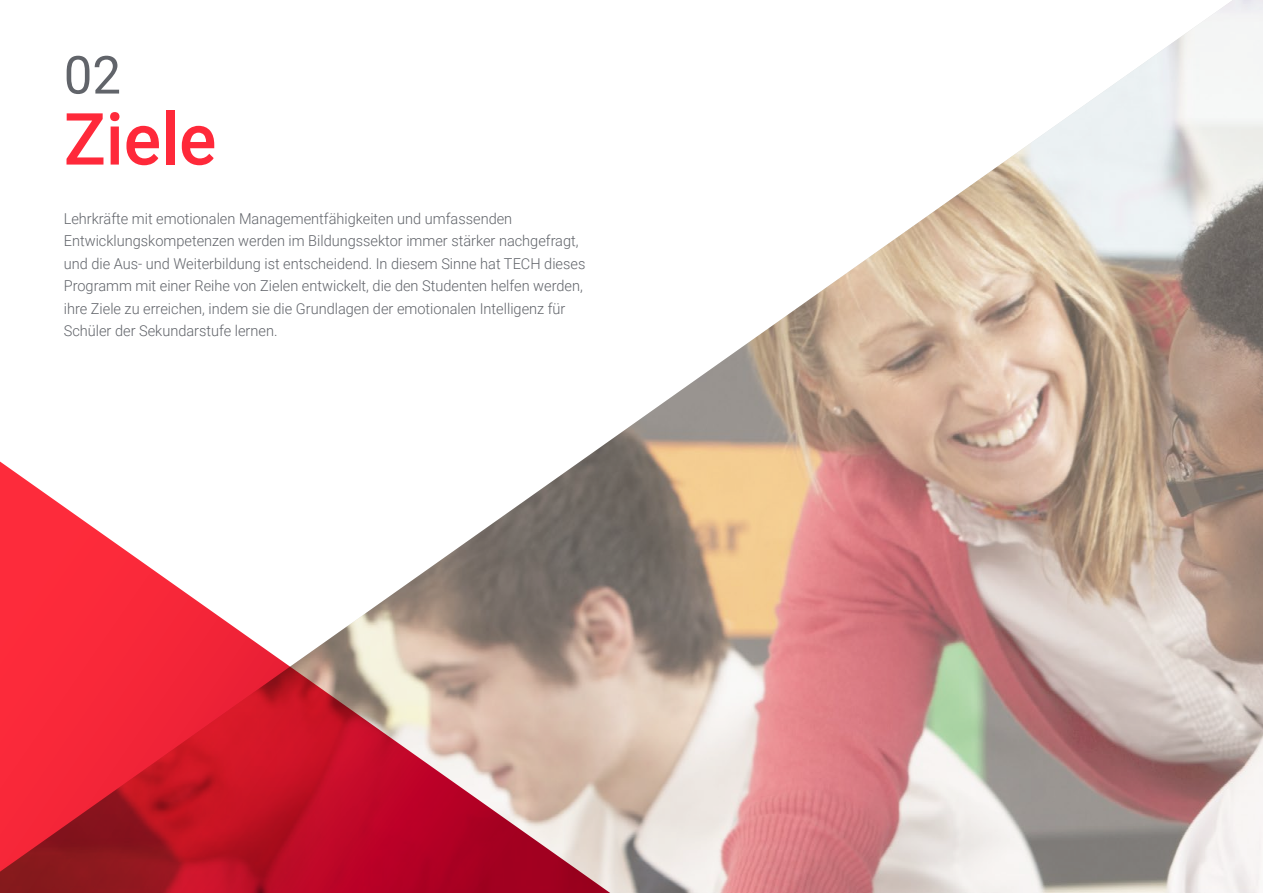
<style>
.page{position:relative;width:1263px;height:893px;background:#fff}
.page>*{position:absolute;margin:0;border:0;box-sizing:border-box;transform-origin:0 0}
.t1{font:500 72px "Roboto";color:#ff293a}
.t2{font:52.5px "Roboto";color:#61646a}
.t3{font:300 15px/22.5px "Roboto";color:#61646a}
</style>
<div class="page">
<img style="left:602px;top:0;width:661px;height:893px">
<svg style="left:0;top:446px;width:640px;height:447px"></svg>
<h2 class="t2" style="left:64px;top:38px;width:59px">02</h2>
<h1 class="t1" style="left:64px;top:89px;width:154px">Ziele</h1>
<p class="t3" style="left:64px;top:207px;width:523px">Lehrkräfte mit emotionalen Managementfähigkeiten und umfassenden Entwicklungskompetenzen werden im Bildungssektor immer stärker nachgefragt, und die Aus- und Weiterbildung ist entscheidend. In diesem Sinne hat TECH dieses Programm mit einer Reihe von Zielen entwickelt, die den Studenten helfen werden, ihre Ziele zu erreichen, indem sie die Grundlagen der emotionalen Intelligenz für Schüler der Sekundarstufe lernen.</p>
</div>
